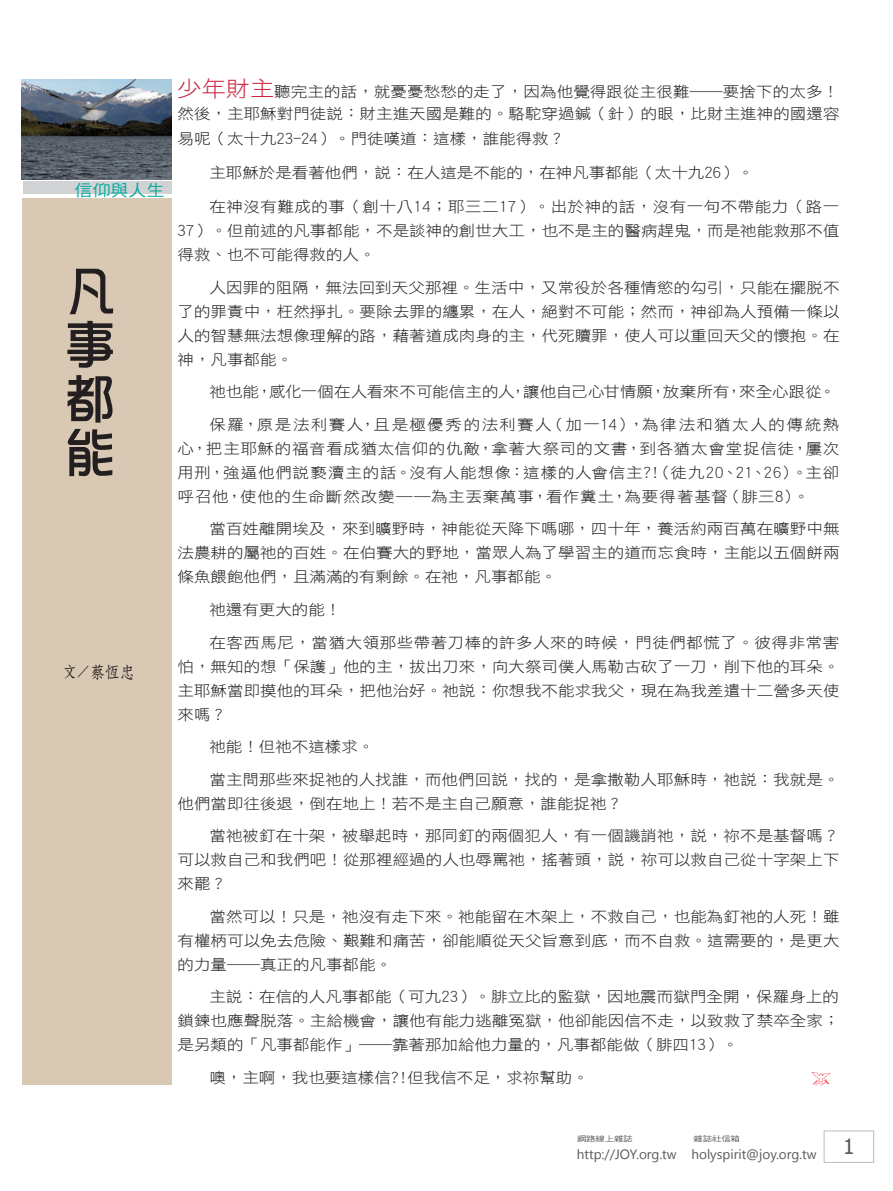
<style>
.page{position:relative;width:893px;height:1191px;background:#fff}
.page>*{position:absolute;margin:0;border:0;box-sizing:border-box;transform-origin:0 0}
.題目{font:54px/54px "DF Hua Zong W5 WIN BF";color:#231f20;text-align:justify}
.t1{font:21px "Tahoma";color:#57585a}
.作者{font:16.5px "DF Fang Song W6 WIN BF";color:#231f20;scale:.9 1}
.Normal沒空{font:16.2px "DF Hei W5 WIN BF";color:#00a99d;scale:1.11 1}
.Normal-首段{font:14.85px/24px "DF Hei W3 WIN BF";letter-spacing:.005em;color:#231f20;text-align:justify;scale:1.11 1}
.t2{font:13.5px "Segoe UI";color:#57585a}
.t3{font:7.5px "DF Hei W5 WIN BF";letter-spacing:-.015em;color:#57585a;scale:1.25 1}
.s1{font-size:15px}
.s2{font-size:21.6px;color:#c8233f}
</style>
<div class="page">
<div style="left:824px;top:1130px;width:50px;height:32px;border:1px solid #bcbdc0"></div>
<div style="left:22px;top:199px;width:150px;height:885px;background:#d9c9b4"></div>
<svg style="left:812px;top:1072px;width:19px;height:14px"></svg>
<div style="left:23px;top:181px;width:148px;height:13px;background:#d1d2d4"></div>
<img style="left:22px;top:80px;width:150px;height:99px">
<p class="Normal沒空" style="left:74px;top:182px;width:83px">信仰與人生</p>
<p class="題目" style="left:63px;top:264px;width:52px">凡事都能</p>
<p class="作者" style="left:63px;top:663px;width:81px"><span class="s1">文／</span>蔡恆忠</p>
<p class="Normal-首段" style="left:178px;top:81px;width:598px;line-height:21.8px"><span class="s2">少年財主</span>聽完主的話，就憂憂愁愁的走了，因為他覺得跟從主很難──要捨下的太多！然後，主耶穌對門徒說：財主進天國是難的。駱駝穿過鍼（針）的眼，比財主進神的國還容</p>
<p class="Normal-首段" style="left:178px;top:127px;width:351px">易呢（太十九23-24）。門徒嘆道：這樣，誰能得救？</p>
<p class="Normal-首段" style="left:209px;top:161px;width:492px">主耶穌於是看著他們，說：在人這是不能的，在神凡事都能（太十九26）。</p>
<p class="Normal-首段" style="left:178px;top:195px;width:598px;text-indent:32px">在神沒有難成的事（創十八14；耶三二17）。出於神的話，沒有一句不帶能力（路一37）。但前述的凡事都能，不是談神的創世大工，也不是主的醫病趕鬼，而是祂能救那不值得救、也不可能得救的人。</p>
<p class="Normal-首段" style="left:178px;top:275px;width:598px;text-indent:32px">人因罪的阻隔，無法回到天父那裡。生活中，又常役於各種情慾的勾引，只能在擺脫不了的罪責中，枉然掙扎。要除去罪的纏累，在人，絕對不可能；然而，神卻為人預備一條以人的智慧無法想像理解的路，藉著道成肉身的主，代死贖罪，使人可以重回天父的懷抱。在神，凡事都能。</p>
<p class="Normal-首段" style="left:209px;top:380px;width:566px">祂也能，感化一個在人看來不可能信主的人，讓他自己心甘情願，放棄所有，來全心跟從。</p>
<p class="Normal-首段" style="left:178px;top:412px;width:598px;text-indent:32px">保羅，原是法利賽人，且是極優秀的法利賽人（加一14），為律法和猶太人的傳統熱心，把主耶穌的福音看成猶太信仰的仇敵，拿著大祭司的文書，到各猶太會堂捉信徒，屢次用刑，強逼他們說褻瀆主的話。沒有人能想像：這樣的人會信主?!（徒九20、21、26）。主卻呼召他，使他的生命斷然改變──為主丟棄萬事，看作糞土，為要得著基督（腓三8）。</p>
<p class="Normal-首段" style="left:178px;top:517px;width:598px;text-indent:32px">當百姓離開埃及，來到曠野時，神能從天降下嗎哪，四十年，養活約兩百萬在曠野中無法農耕的屬祂的百姓。在伯賽大的野地，當眾人為了學習主的道而忘食時，主能以五個餅兩條魚餵飽他們，且滿滿的有剩餘。在祂，凡事都能。</p>
<p class="Normal-首段" style="left:209px;top:597px;width:120px">祂還有更大的能！</p>
<p class="Normal-首段" style="left:178px;top:630px;width:598px;text-indent:32px">在客西馬尼，當猶大領那些帶著刀棒的許多人來的時候，門徒們都慌了。彼得非常害怕，無知的想「保護」他的主，拔出刀來，向大祭司僕人馬勒古砍了一刀，削下他的耳朵。主耶穌當即摸他的耳朵，把他治好。祂說：你想我不能求我父，現在為我差遣十二營多天使來嗎？</p>
<p class="Normal-首段" style="left:209px;top:734px;width:150px">祂能！但祂不這樣求。</p>
<p class="Normal-首段" style="left:178px;top:767px;width:598px;text-indent:32px">當主問那些來捉祂的人找誰，而他們回說，找的，是拿撒勒人耶穌時，祂說：我就是。他們當即往後退，倒在地上！若不是主自己願意，誰能捉祂？</p>
<p class="Normal-首段" style="left:178px;top:823px;width:598px;text-indent:32px">當祂被釘在十架，被舉起時，那同釘的兩個犯人，有一個譏誚祂，說，祢不是基督嗎？可以救自己和我們吧！從那裡經過的人也辱罵祂，搖著頭，說，祢可以救自己從十字架上下來罷？</p>
<p class="Normal-首段" style="left:178px;top:904px;width:598px;text-indent:32px">當然可以！只是，祂沒有走下來。祂能留在木架上，不救自己，也能為釘祂的人死！雖有權柄可以免去危險、艱難和痛苦，卻能順從天父旨意到底，而不自救。這需要的，是更大的力量──真正的凡事都能。</p>
<p class="Normal-首段" style="left:178px;top:984px;width:598px;text-indent:32px">主說：在信的人凡事都能（可九23）。腓立比的監獄，因地震而獄門全開，保羅身上的鎖鍊也應聲脫落。主給機會，讓他有能力逃離冤獄，他卻能因信不走，以致救了禁卒全家；是另類的「凡事都能作」──靠著那加給他力量的，凡事都能做（腓四13）。</p>
<p class="Normal-首段" style="left:209px;top:1065px;width:343px">噢，主啊，我也要這樣信?!但我信不足，求祢幫助。</p>
<p class="t3" style="left:577px;top:1135px;width:46px">網路線上雜誌</p>
<p class="t3" style="left:694px;top:1135px;width:39px">雜誌社信箱</p>
<p class="t2" style="left:577px;top:1144px;width:241px">http://JOY.org.tw holyspirit@joy.org.tw</p>
<p class="t1" style="left:843px;top:1132px;width:13px">1</p>
</div>
